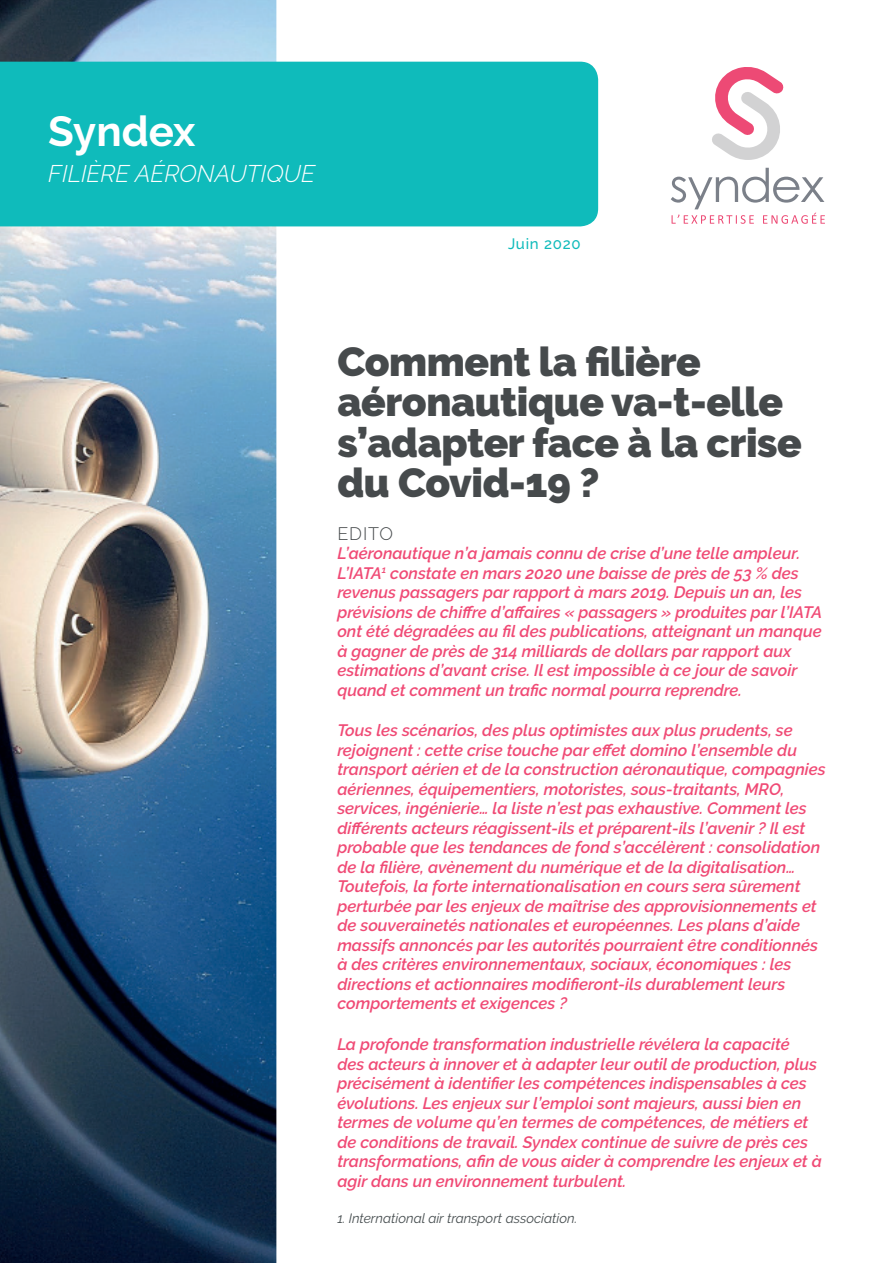
<style>
.page{position:relative;width:893px;height:1263px;background:#fff}
.page>*{position:absolute;margin:0;border:0;box-sizing:border-box;transform-origin:0 0}
.t1{font:700 42px "Raleway";color:#fff}
.t2{font:900 40.5px/40.5px "Raleway";letter-spacing:-.01em;color:#464a4c}
.t3{font:italic 300 24px "Raleway";color:#fff}
.t4{font:300 18px "Raleway";letter-spacing:.05em;color:#464a4c}
.t5{font:italic 600 16.5px/19.5px "Raleway";color:#f04a75}
.t6{font:500 15px "Raleway";letter-spacing:.05em;color:#0fbbbb}
.t7{font:italic 13.5px "Raleway";color:#464d4f}
</style>
<div class="page">
<img style="left:0;top:0;width:276px;height:1263px">
<div style="left:0;top:62px;width:598px;height:164px;background:#0fbbbb"></div>
<svg style="left:712px;top:67px;width:72px;height:93px"></svg>
<svg style="left:671px;top:168px;width:154px;height:56px"></svg>
<h1 class="t1" style="left:48px;top:107px;width:149px">Syndex</h1>
<h3 class="t3" style="left:48px;top:159px;width:268px">FILIÈRE AÉRONAUTIQUE</h3>
<p class="t6" style="left:508px;top:235px;width:74px">Juin 2020</p>
<h2 class="t2" style="left:337px;top:341px;width:466px">Comment la filière aéronautique va-t-elle s’adapter face à la crise du Covid-19 ?</h2>
<p class="t4" style="left:337px;top:523px;width:57px">EDITO</p>
<p class="t5" style="left:337px;top:544px;width:486px">L’aéronautique n’a jamais connu de crise d’une telle ampleur.<br>L’IATA<sup>1</sup> constate en mars 2020 une baisse de près de 53 % des revenus passagers par rapport à mars 2019. Depuis un an, les prévisions de chiffre d’affaires « passagers » produites par l’IATA ont été dégradées au fil des publications, atteignant un manque à gagner de près de 314 milliards de dollars par rapport aux estimations d’avant crise. Il est impossible à ce jour de savoir quand et comment un trafic normal pourra reprendre.</p>
<p class="t5" style="left:337px;top:721px;width:490px">Tous les scénarios, des plus optimistes aux plus prudents, se rejoignent : cette crise touche par effet domino l’ensemble du transport aérien et de la construction aéronautique, compagnies aériennes, équipementiers, motoristes, sous-traitants, MRO, services, ingénierie… la liste n’est pas exhaustive. Comment les différents acteurs réagissent-ils et préparent-ils l’avenir ? Il est probable que les tendances de fond s’accélèrent : consolidation de la filière, avènement du numérique et de la digitalisation… Toutefois, la forte internationalisation en cours sera sûrement perturbée par les enjeux de maîtrise des approvisionnements et de souverainetés nationales et européennes. Les plans d’aide massifs annoncés par les autorités pourraient être conditionnés à des critères environnementaux, sociaux, économiques : les directions et actionnaires modifieront-ils durablement leurs comportements et exigences ?</p>
<p class="t5" style="left:337px;top:1034px;width:486px">La profonde transformation industrielle révélera la capacité<br>des acteurs à innover et à adapter leur outil de production, plus précisément à identifier les compétences indispensables à ces évolutions. Les enjeux sur l’emploi sont majeurs, aussi bien en termes de volume qu’en termes de compétences, de métiers et de conditions de travail. Syndex continue de suivre de près ces transformations, afin de vous aider à comprendre les enjeux et à agir dans un environnement turbulent.</p>
<p class="t7" style="left:337px;top:1210px;width:241px">1. International air transport association.</p>
</div>
